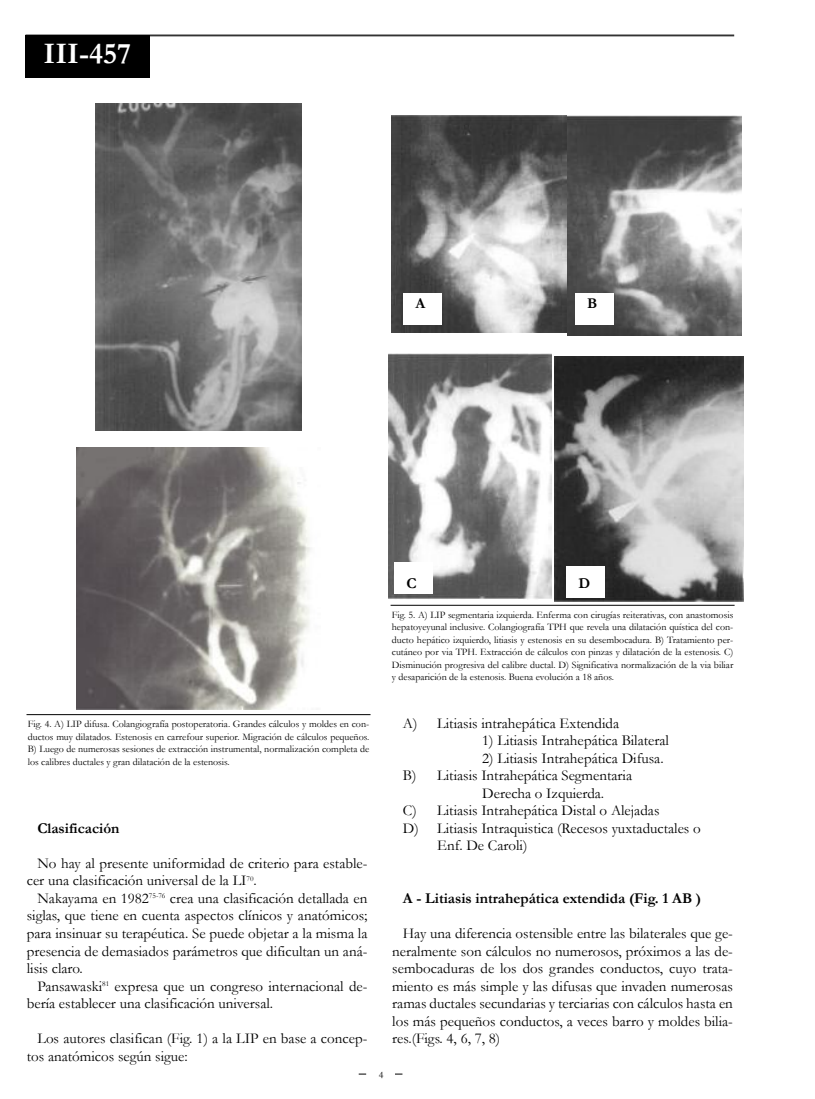
<style>
.page{position:relative;width:815px;height:1099px;background:#fff}
.page>*{position:absolute;margin:0;border:0;box-sizing:border-box;transform-origin:0 0}
.t1{font:700 30px "Garamond";color:#fff}
.t2{font:15px/17.5px "Garamond";color:#000}
.t3{font:700 15px "Garamond";color:#000}
.t4{font:10px/12.5px "Garamond";color:#000;text-align:justify}
</style>
<div class="page">
<hr style="left:26px;top:34px;width:708px;height:2px;background:#333">
<div style="left:25px;top:35px;width:124px;height:43px;background:#000"></div>
<hr style="left:391px;top:605px;width:344px;height:1px;background:#000">
<img style="left:392px;top:115px;width:174px;height:217px">
<img style="left:567px;top:115px;width:175px;height:221px">
<img style="left:388px;top:354px;width:163px;height:245px">
<img style="left:554px;top:356px;width:190px;height:245px">
<hr style="left:27px;top:714px;width:344px;height:1px;background:#000">
<img style="left:95px;top:103px;width:207px;height:327px">
<img style="left:77px;top:447px;width:234px;height:262px">
<div style="left:403px;top:293px;width:39px;height:31px;background:#fff"></div>
<div style="left:575px;top:293px;width:39px;height:31px;background:#fff"></div>
<div style="left:395px;top:562px;width:38px;height:31px;background:#fff"></div>
<div style="left:566px;top:566px;width:39px;height:31px;background:#fff"></div>
<h1 class="t1" style="left:43px;top:37px;width:89px">III-457</h1>
<p class="t3" style="left:415px;top:295px;width:11px">a</p>
<p class="t3" style="left:587px;top:295px;width:12px">B</p>
<p class="t3" style="left:407px;top:575px;width:12px">c</p>
<p class="t3" style="left:578px;top:575px;width:13px">d</p>
<p class="t4" style="left:392px;top:608px;width:343px">Fig. 5. A) LIP segmentaria izquierda. Enferma con cirugías reiterativas, con anastomosis hepatoyeyunal inclusive. Colangiografía TPH que revela una dilatación quística del con&shy;ducto hepático izquierdo, litiasis y estenosis en su desembocadura. B) Tratamiento per&shy;cutáneo por via TPH. Extracción de cálculos con pinzas y dilatación de la estenosis. C)<br>Disminución progresiva del calibre ductal. D) Significativa normalización de la via biliar y desaparición de la estenosis. Buena evolución a 18 años.</p>
<p class="t4" style="left:28px;top:717px;width:343px">Fig. 4. A) LIP difusa. Colangiografía postoperatoria. Grandes cálculos y moldes en con&shy;ductos muy dilatados. Estenosis en carrefour superior. Migración de cálculos pequeños.<br>B) Luego de numerosas sesiones de extracción instrumental, normalización completa de los calibres ductales y gran dilatación de la estenosis.</p>
<p class="t3" style="left:37px;top:820px;width:84px">clasificación</p>
<p class="t2" style="left:27px;top:854px;width:342px;text-indent:11px">No hay al presente uniformidad de criterio para estable&shy;cer una clasificación universal de la LI<sup>70</sup>.</p>
<p class="t2" style="left:27px;top:889px;width:342px;text-align:justify;text-indent:11px">Nakayama en 1982<sup>75-76</sup> crea una clasificación detallada en siglas, que tiene en cuenta aspectos clínicos y anatómicos; para insinuar su terapéutica. Se puede objetar a la misma la presencia de demasiados parámetros que dificultan un aná&shy;lisis claro.</p>
<p class="t2" style="left:27px;top:977px;width:342px;text-indent:11px">Pansawaski<sup>81</sup> expresa que un congreso internacional de&shy;bería establecer una clasificación universal.</p>
<p class="t2" style="left:27px;top:1029px;width:342px;text-indent:11px">Los autores clasifican (Fig. 1) a la LIP en base a concep&shy;tos anatómicos según sigue:</p>
<p class="t2" style="left:403px;top:714px;width:218px">A) Litiasis intrahepática Extendida</p>
<p class="t2" style="left:482px;top:732px;width:188px">1) Litiasis Intrahepática Bilateral</p>
<p class="t2" style="left:482px;top:749px;width:183px">2) Litiasis Intrahepática Difusa.</p>
<p class="t2" style="left:403px;top:767px;width:231px">B) Litiasis Intrahepática Segmentaria</p>
<p class="t2" style="left:482px;top:784px;width:123px">Derecha o Izquierda.</p>
<p class="t2" style="left:403px;top:802px;width:258px">C) Litiasis Intrahepática Distal o Alejadas</p>
<p class="t2" style="left:403px;top:819px;width:299px">D) Litiasis Intraquistica (Recesos yuxtaductales o</p>
<p class="t2" style="left:437px;top:837px;width:92px">Enf. De Caroli)</p>
<p class="t3" style="left:403px;top:890px;width:300px">a - Litiasis intrahepática extendida (fig. 1 aB )</p>
<p class="t2" style="left:392px;top:924px;width:342px;text-align:justify;text-indent:11px">Hay una diferencia ostensible entre las bilaterales que ge&shy;neralmente son cálculos no numerosos, próximos a las de&shy;sembocaduras de los dos grandes conductos, cuyo trata&shy;miento es más simple y las difusas que invaden numerosas ramas ductales secundarias y terciarias con cálculos hasta en los más pequeños conductos, a veces barro y moldes bilia&shy;res.(Figs. 4, 6, 7, 8)</p>
<p class="t4" style="left:379px;top:1068px;width:6px">4</p>
</div>
